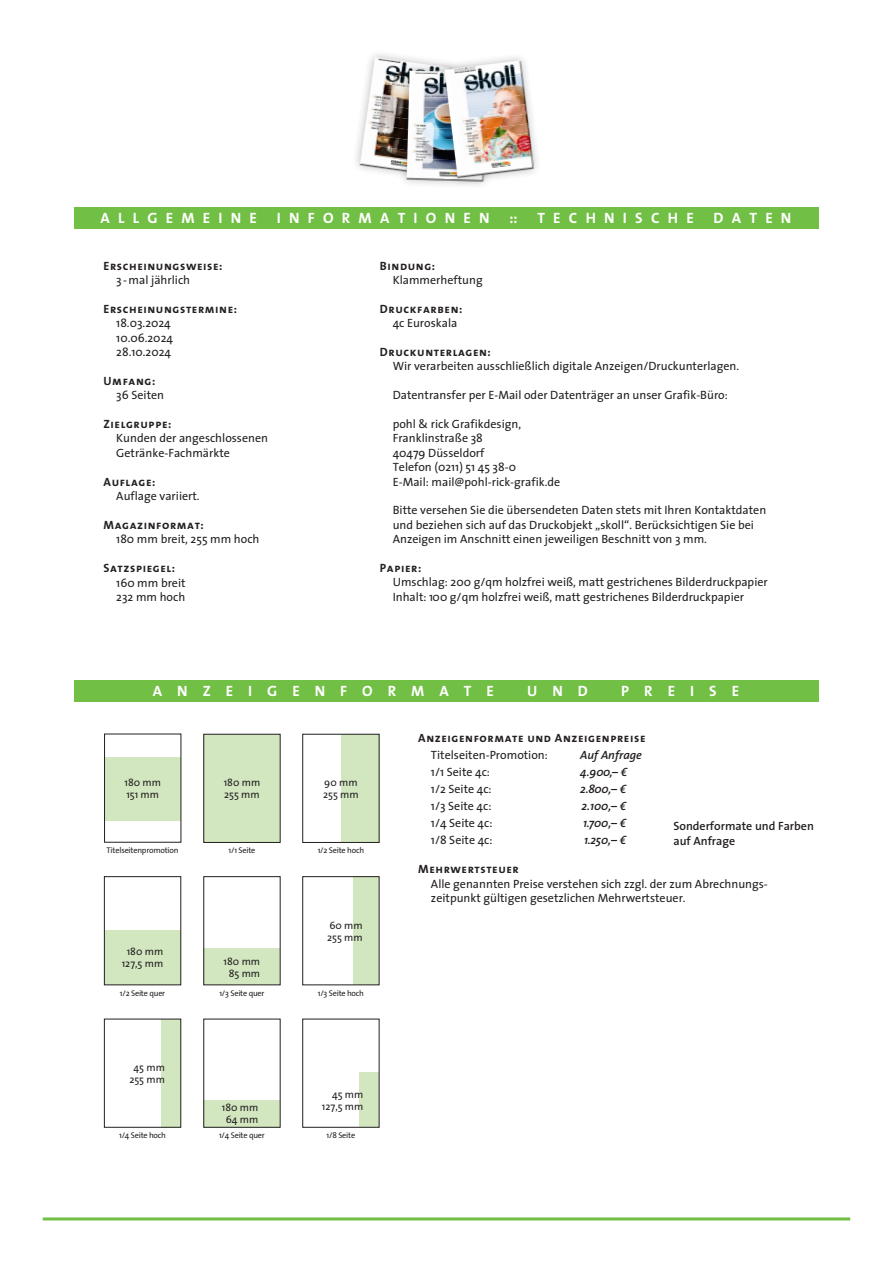
<style>
.page{position:relative;width:893px;height:1263px;background:#fff}
.page>*{position:absolute;margin:0;border:0;box-sizing:border-box;transform-origin:0 0}
.t1{font:15px "The Sans Bold Caps";letter-spacing:.55em;color:#fff}
.t2{font:15px "The Sans Bold Caps";letter-spacing:1em;color:#fff}
.t3{font:12px/14.4px "The Sans";color:#231f20}
.t4{font:12px "The Sans Bold Caps";letter-spacing:.05em;color:#231f20}
.t5{font:italic 600 12px "The Sans";color:#231f20}
.t6{font:600 12px "The Sans";color:#231f20}
.t7{font:10.5px "The Sans";color:#231f20}
.t8{font:8.25px "The Sans";letter-spacing:-.025em;color:#231f20}
</style>
<div class="page">
<hr style="left:43px;top:1217px;width:807px;height:3px;background:#71bf44">
<div style="left:341px;top:734px;width:38px;height:108px;background:#d2e7c0"></div>
<div style="left:204px;top:734px;width:76px;height:109px;background:#d2e7c0"></div>
<div style="left:74px;top:208px;width:745px;height:21px;background:#71bf44"></div>
<div style="left:74px;top:680px;width:745px;height:22px;background:#71bf44"></div>
<div style="left:104px;top:757px;width:77px;height:64px;background:#d2e7c0"></div>
<div style="left:104px;top:734px;width:77px;height:108px;border:1px solid #231f20"></div>
<div style="left:204px;top:734px;width:76px;height:109px;border:1px solid #231f20"></div>
<div style="left:104px;top:930px;width:77px;height:55px;background:#d2e7c0"></div>
<div style="left:104px;top:876px;width:77px;height:109px;border:1px solid #231f20"></div>
<div style="left:302px;top:734px;width:77px;height:109px;border:1px solid #231f20"></div>
<div style="left:204px;top:949px;width:76px;height:36px;background:#d2e7c0"></div>
<div style="left:353px;top:876px;width:26px;height:109px;background:#d2e7c0"></div>
<div style="left:302px;top:876px;width:77px;height:109px;border:1px solid #231f20"></div>
<div style="left:162px;top:1019px;width:19px;height:108px;background:#d2e7c0"></div>
<div style="left:104px;top:1019px;width:77px;height:108px;border:1px solid #231f20"></div>
<div style="left:360px;top:1073px;width:19px;height:54px;background:#d2e7c0"></div>
<div style="left:302px;top:1019px;width:77px;height:108px;border:1px solid #231f20"></div>
<div style="left:204px;top:1100px;width:76px;height:27px;background:#d2e7c0"></div>
<div style="left:436px;top:52px;width:106px;height:134px;background:#231f20;opacity:.3"></div>
<img style="left:359px;top:57px;width:176px;height:125px">
<p class="t1" style="left:100px;top:205px;width:158px">ALLGEMEINE</p>
<p class="t1" style="left:277px;top:205px;width:214px">INFORMATIONEN</p>
<p class="t1" style="left:509px;top:205px;width:10px">::</p>
<p class="t1" style="left:537px;top:205px;width:158px">TECHNISCHE</p>
<p class="t1" style="left:713px;top:205px;width:79px">DATEN</p>
<p class="t4" style="left:104px;top:256px;width:120px">Erscheinungsweise:</p>
<p class="t3" style="left:116px;top:272px;width:75px">3 -mal jährlich</p>
<p class="t4" style="left:104px;top:299px;width:135px">Erscheinungstermine:</p>
<p class="t3" style="left:116px;top:316px;width:56px">18.03.2024</p>
<p class="t3" style="left:116px;top:330px;width:58px">10.06.2024</p>
<p class="t3" style="left:116px;top:344px;width:56px">28.10.2024</p>
<p class="t4" style="left:104px;top:371px;width:53px">Umfang:</p>
<p class="t3" style="left:116px;top:388px;width:49px">36 Seiten</p>
<p class="t4" style="left:104px;top:414px;width:69px">Zielgruppe:</p>
<p class="t3" style="left:116px;top:431px;width:153px">Kunden der angeschlossenen<br>Getränke-Fachmärkte</p>
<p class="t4" style="left:104px;top:472px;width:53px">Auflage:</p>
<p class="t3" style="left:116px;top:488px;width:85px">Auflage variiert.</p>
<p class="t4" style="left:104px;top:515px;width:102px">Magazinformat:</p>
<p class="t3" style="left:116px;top:532px;width:145px">180 mm breit, 255 mm hoch</p>
<p class="t4" style="left:104px;top:558px;width:73px">Satzspiegel:</p>
<p class="t3" style="left:116px;top:575px;width:71px">160 mm breit</p>
<p class="t3" style="left:116px;top:589px;width:70px">232 mm hoch</p>
<p class="t4" style="left:380px;top:255px;width:57px">Bindung:</p>
<p class="t3" style="left:393px;top:272px;width:91px">Klammerheftung</p>
<p class="t4" style="left:380px;top:299px;width:84px">Druckfarben:</p>
<p class="t3" style="left:393px;top:316px;width:66px">4c Euroskala</p>
<p class="t4" style="left:380px;top:342px;width:112px">Druckunterlagen:</p>
<p class="t3" style="left:393px;top:359px;width:348px">Wir verarbeiten ausschließlich digitale Anzeigen/Druckunterlagen.</p>
<p class="t3" style="left:393px;top:388px;width:337px">Datentransfer per E-Mail oder Datenträger an unser Grafik-Büro:</p>
<p class="t3" style="left:393px;top:416px;width:130px">pohl &amp; rick Grafikdesign,</p>
<p class="t3" style="left:393px;top:431px;width:92px">Franklinstraße 38</p>
<p class="t3" style="left:393px;top:445px;width:93px">40479 Düsseldorf</p>
<p class="t3" style="left:393px;top:460px;width:125px">Telefon (0211) 51 45 38-0</p>
<p class="t3" style="left:393px;top:474px;width:169px">E-Mail: mail@pohl-rick-grafik.de</p>
<p class="t3" style="left:393px;top:503px;width:375px">Bitte versehen Sie die übersendeten Daten stets mit Ihren Kontaktdaten und beziehen sich auf das Druckobjekt „skoll“. Berücksichtigen Sie bei<br>Anzeigen im Anschnitt einen jeweiligen Beschnitt von 3 mm.</p>
<p class="t4" style="left:380px;top:558px;width:43px">Papier:</p>
<p class="t3" style="left:393px;top:575px;width:377px">Umschlag: 200 g/qm holzfrei weiß, matt gestrichenes Bilderdruckpapier</p>
<p class="t3" style="left:393px;top:589px;width:353px">Inhalt: 100 g/qm holzfrei weiß, matt gestrichenes Bilderdruckpapier</p>
<p class="t2" style="left:153px;top:678px;width:343px">ANZEIGENFORMATE</p>
<p class="t1" style="left:527px;top:678px;width:62px">UND</p>
<p class="t1" style="left:621px;top:678px;width:119px">PREISE</p>
<p class="t7" style="left:124px;top:774px;width:38px">180 mm</p>
<p class="t7" style="left:126px;top:786px;width:34px">151 mm</p>
<p class="t8" style="left:107px;top:844px;width:73px">Titelseitenpromotion</p>
<p class="t7" style="left:127px;top:943px;width:38px">180 mm</p>
<p class="t7" style="left:122px;top:955px;width:43px">127,5 mm</p>
<p class="t8" style="left:120px;top:986px;width:47px">1/2 Seite quer</p>
<p class="t7" style="left:134px;top:1059px;width:33px">45 mm</p>
<p class="t7" style="left:129px;top:1071px;width:37px">255 mm</p>
<p class="t7" style="left:224px;top:774px;width:38px">180 mm</p>
<p class="t7" style="left:224px;top:786px;width:37px">255 mm</p>
<p class="t8" style="left:228px;top:844px;width:28px">1/1 Seite</p>
<p class="t7" style="left:224px;top:952px;width:38px">180 mm</p>
<p class="t7" style="left:229px;top:964px;width:33px">85 mm</p>
<p class="t7" style="left:324px;top:774px;width:35px">90 mm</p>
<p class="t7" style="left:323px;top:786px;width:37px">255 mm</p>
<p class="t8" style="left:318px;top:844px;width:48px">1/2 Seite hoch</p>
<p class="t7" style="left:329px;top:916px;width:35px">60 mm</p>
<p class="t7" style="left:327px;top:928px;width:37px">255 mm</p>
<p class="t8" style="left:219px;top:986px;width:47px">1/3 Seite quer</p>
<p class="t8" style="left:318px;top:986px;width:48px">1/3 Seite hoch</p>
<p class="t7" style="left:222px;top:1098px;width:38px">180 mm</p>
<p class="t7" style="left:226px;top:1110px;width:34px">64 mm</p>
<p class="t7" style="left:332px;top:1085px;width:33px">45 mm</p>
<p class="t7" style="left:322px;top:1097px;width:43px">127,5 mm</p>
<p class="t8" style="left:119px;top:1128px;width:48px">1/4 Seite hoch</p>
<p class="t8" style="left:219px;top:1128px;width:47px">1/4 Seite quer</p>
<p class="t8" style="left:327px;top:1128px;width:30px">1/8 Seite</p>
<p class="t4" style="left:418px;top:727px;width:229px">Anzeigenformate und Anzeigenpreise</p>
<p class="t3" style="left:431px;top:747px;width:118px">Titelseiten-Promotion:</p>
<p class="t5" style="left:580px;top:745px;width:63px">Auf Anfrage</p>
<p class="t3" style="left:431px;top:764px;width:61px">1/1 Seite 4c:</p>
<p class="t5" style="left:580px;top:762px;width:49px">4.900,– €</p>
<p class="t3" style="left:431px;top:781px;width:62px">1/2 Seite 4c:</p>
<p class="t5" style="left:580px;top:779px;width:48px">2.800,– €</p>
<p class="t3" style="left:431px;top:798px;width:62px">1/3 Seite 4c:</p>
<p class="t5" style="left:581px;top:796px;width:46px">2.100,– €</p>
<p class="t3" style="left:431px;top:815px;width:63px">1/4 Seite 4c:</p>
<p class="t5" style="left:583px;top:813px;width:45px">1.700,– €</p>
<p class="t3" style="left:431px;top:833px;width:63px">1/8 Seite 4c:</p>
<p class="t5" style="left:584px;top:830px;width:44px">1.250,– €</p>
<p class="t4" style="left:418px;top:859px;width:102px">Mehrwertsteuer</p>
<p class="t3" style="left:431px;top:876px;width:337px">Alle genannten Preise verstehen sich zzgl. der zum Abrechnungs&shy;zeitpunkt gültigen gesetzlichen Mehrwertsteuer.</p>
<p class="t6" style="left:673px;top:816px;width:142px">Sonderformate und Farben</p>
<p class="t6" style="left:673px;top:830px;width:63px">auf Anfrage</p>
</div>
